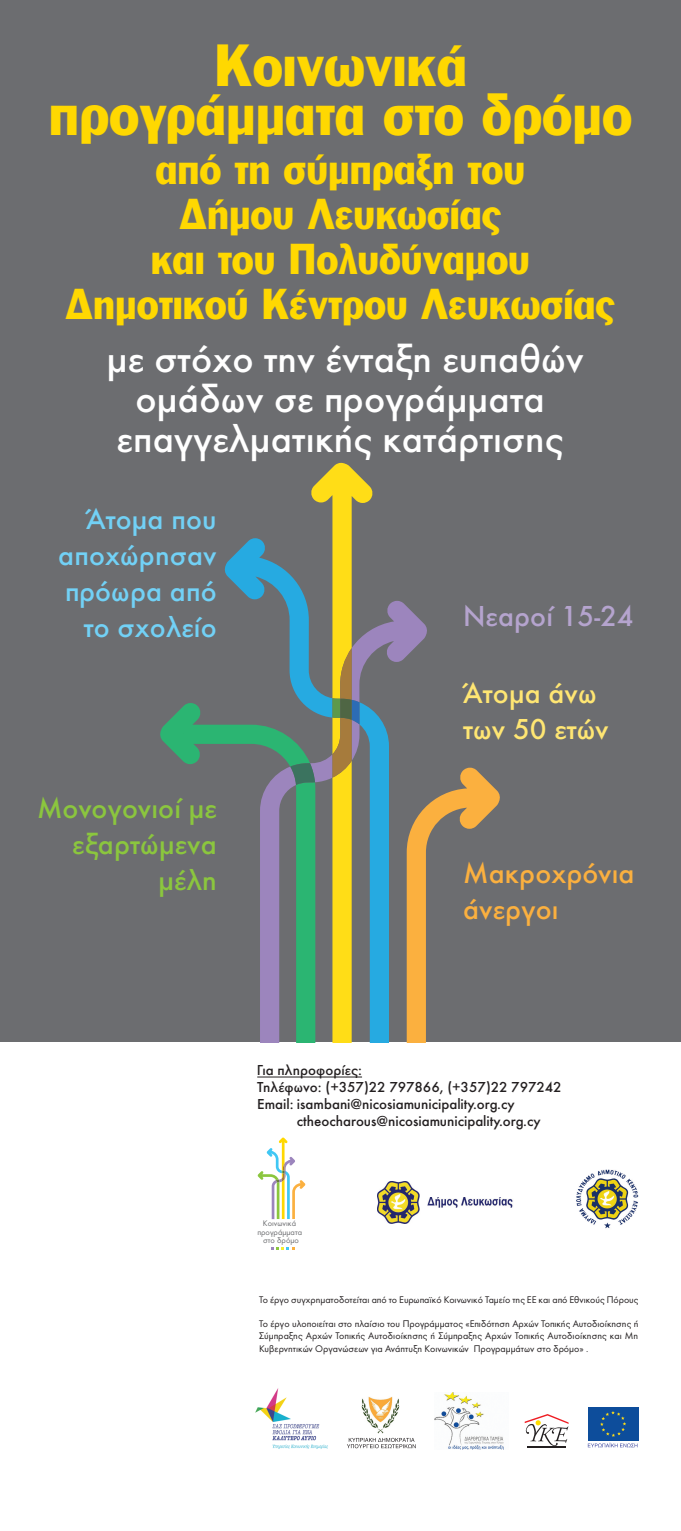
<style>
.page{position:relative;width:681px;height:1531px;background:#fff}
.page>*{position:absolute;margin:0;border:0;box-sizing:border-box;transform-origin:0 0}
.t1{font:55px/49px "Franklin Gothic ITC Hel";color:#ffd801;text-align:center;scale:.9 1}
.t2{font:40px/45px "Franklin Gothic ITC Hel";color:#ffd801;text-align:center;scale:.9 1}
.t3{font:500 40px/40px "Futura Greek";color:#fff;text-align:center}
.t4{font:500 30px/36px "Futura Greek";color:#72d1f6;text-align:right}
.t5{font:500 30px/36px "Futura Greek";color:#8bc63e;text-align:right}
.t6{font:500 30px/36px "Futura Greek";color:#fbb03f}
.t7{font:500 30px/36px "Futura Greek";color:#ffe673}
.t8{font:500 30px "Futura Greek";color:#b5a4ce}
.t9{font:500 15px/17px "Futura Greek";color:#231f20}
.t10{font:10px/12.3px "Futura Greek";letter-spacing:-.005em;color:#231f20;text-align:justify}
.t11{font:700 8.4px/8.4px "Gill Sans Hel";color:#6c6d70;text-align:center}
</style>
<div class="page">
<div style="left:0;top:0;width:680px;height:1042px;background:#6c6d70"></div>
<svg style="left:160px;top:703px;width:64px;height:61px;fill:#2bb572"></svg>
<svg style="left:224px;top:538px;width:36px;height:207px"></svg>
<svg style="left:260px;top:463px;width:239px;height:579px"></svg>
<img style="left:576px;top:1169px;width:63px;height:60px">
<div style="left:588px;top:1407px;width:50px;height:34px;background:#0d4d9b"></div>
<svg style="left:600px;top:1411px;width:26px;height:26px"></svg>
<img style="left:362px;top:1397px;width:37px;height:36px">
<svg style="left:347px;top:1438px;width:68px;height:10px"></svg>
<svg style="left:587px;top:1443px;width:50px;height:4px"></svg>
<img style="left:434px;top:1392px;width:70px;height:57px">
<img style="left:255px;top:1388px;width:73px;height:61px">
<hr style="left:257px;top:1076px;width:105px;height:1px;background:#231f20">
<svg style="left:257px;top:1137px;width:48px;height:82px"></svg>
<svg style="left:271px;top:1247px;width:23px;height:3px"></svg>
<img style="left:377px;top:1182px;width:43px;height:42px">
<img style="left:427px;top:1197px;width:86px;height:11px">
<hr style="left:527px;top:1446px;width:38px;height:1px;background:#231f20">
<svg style="left:524px;top:1414px;width:44px;height:32px"></svg>
<h1 class="t1" style="left:49px;top:41px;width:649px">Κοινωνικά<br>προγράμματα στο δρόμο</h1>
<h2 class="t2" style="left:65px;top:147px;width:612px">από τη σύμπραξη του<br>Δήμου Λευκωσίας<br>και του Πολυδύναμου<br>Δημοτικού Κέντρου Λευκωσίας</h2>
<h2 class="t3" style="left:107px;top:338px;width:478px">με στόχο την ένταξη ευπαθών ομάδων σε προγράμματα επαγγελματικής κατάρτισης</h2>
<h3 class="t4" style="left:58px;top:501px;width:160px">Άτομα που αποχώρησαν πρόωρα από το σχολείο</h3>
<h3 class="t5" style="left:37px;top:789px;width:181px">Μονογονιοί με εξαρτώμενα μέλη</h3>
<h3 class="t8" style="left:463px;top:598px;width:172px">Νεαροί 15-24</h3>
<h3 class="t7" style="left:463px;top:675px;width:147px">Άτομα άνω των 50 ετών</h3>
<h3 class="t6" style="left:463px;top:855px;width:173px">Μακροχρόνια άνεργοι</h3>
<h3 class="t9" style="left:257px;top:1062px;width:306px">Για πληροφορίες:<br>Τηλέφωνο: (+357)22 797866, (+357)22 797242<br>Email: isambani@nicosiamunicipality.org.cy</h3>
<h3 class="t9" style="left:297px;top:1113px;width:245px">ctheocharous@nicosiamunicipality.org.cy</h3>
<p class="t11" style="left:257px;top:1219px;width:46px">Κοινωνικά προγράµµατα στο δρόµο</p>
<p class="t10" style="left:259px;top:1294px;width:380px">Το έργο συγχρηματοδοτείται από το Ευρωπαϊκό Κοινωνικό Ταμείο της ΕΕ και από Εθνικούς Πόρους</p>
<p class="t10" style="left:259px;top:1318px;width:380px">Το έργο υλοποιείται στο πλαίσιο του Προγράμματος «Επιδότηση Αρχών Τοπικής Αυτοδιοίκησης ή Σύμπραξης Αρχών Τοπικής Αυτοδιοίκησης ή Σύμπραξης Αρχών Τοπικής Αυτοδιοίκησης και Μη Κυβερνητικών Οργανώσεων για Ανάπτυξη Κοινωνικών Προγραμμάτων στο δρόμο» .</p>
</div>
